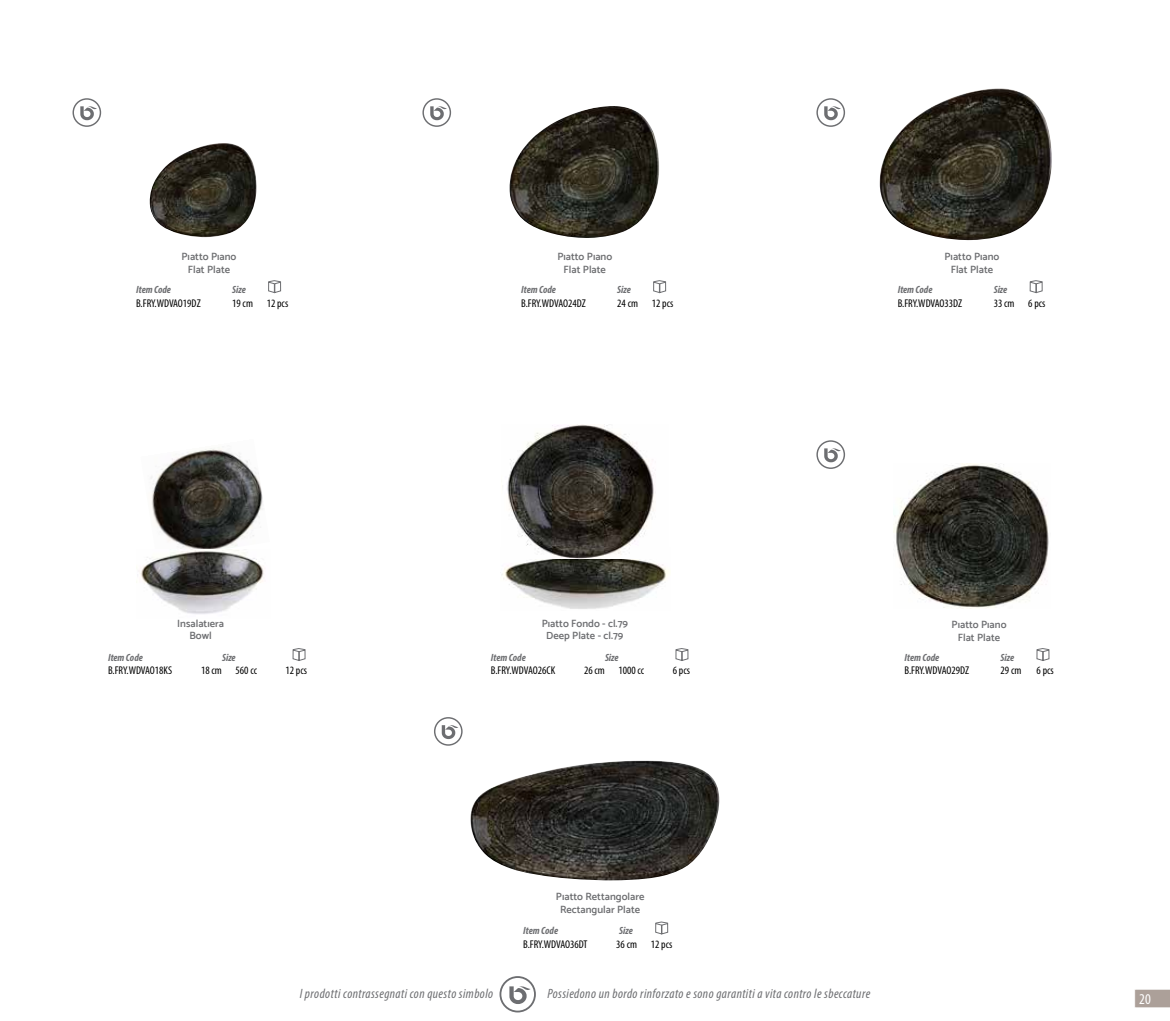
<style>
.page{position:relative;width:1170px;height:1021px;background:#fff}
.page>*{position:absolute;margin:0;border:0;box-sizing:border-box;transform-origin:0 0}
.t1{font:condensed 15px "Myriad Pro";color:#fff}
.t2{font:italic condensed 13.5px "Myriad Pro";letter-spacing:.03em;color:#6d6e71}
.t3{font:condensed 11.25px "Myriad Pro";color:#000}
.t4{font:600 10.5px/12.6px "Catamaran";color:#6d6e71;text-align:center}
.t5{font:italic 700 condensed 10.5px "Myriad Pro";color:#6d6e71}
</style>
<div class="page">
<hr style="left:0;top:942px;width:1px;height:34px;background:#aca099">
<img style="left:500px;top:558px;width:169px;height:51px">
<img style="left:149px;top:143px;width:108px;height:94px">
<img style="left:509px;top:106px;width:150px;height:132px">
<img style="left:879px;top:88px;width:173px;height:152px">
<img style="left:470px;top:760px;width:249px;height:120px">
<img style="left:893px;top:463px;width:156px;height:145px">
<img style="left:150px;top:448px;width:113px;height:102px">
<img style="left:137px;top:550px;width:127px;height:64px">
<img style="left:507px;top:424px;width:147px;height:134px">
<svg style="left:1134px;top:989px;width:35px;height:19px"></svg>
<div style="left:434px;top:717px;width:28px;height:28px;border:1px solid #6d6e71;border-radius:50%"></div>
<svg style="left:441px;top:725px;width:17px;height:14px"></svg>
<div style="left:72px;top:98px;width:29px;height:29px;border:1px solid #6d6e71;border-radius:50%"></div>
<svg style="left:80px;top:106px;width:17px;height:14px"></svg>
<div style="left:422px;top:98px;width:29px;height:29px;border:1px solid #6d6e71;border-radius:50%"></div>
<svg style="left:430px;top:106px;width:17px;height:14px"></svg>
<div style="left:816px;top:98px;width:29px;height:29px;border:1px solid #6d6e71;border-radius:50%"></div>
<svg style="left:824px;top:106px;width:16px;height:14px"></svg>
<div style="left:816px;top:440px;width:29px;height:29px;border:1px solid #6d6e71;border-radius:50%"></div>
<svg style="left:824px;top:448px;width:16px;height:14px"></svg>
<svg style="left:655px;top:921px;width:13px;height:13px"></svg>
<svg style="left:268px;top:280px;width:13px;height:13px"></svg>
<svg style="left:653px;top:280px;width:13px;height:13px"></svg>
<svg style="left:1029px;top:280px;width:14px;height:13px"></svg>
<svg style="left:1036px;top:648px;width:13px;height:13px"></svg>
<svg style="left:292px;top:648px;width:14px;height:13px"></svg>
<svg style="left:675px;top:648px;width:14px;height:13px"></svg>
<div style="left:499px;top:976px;width:37px;height:36px;border:2px solid #6d6e71;border-radius:50%"></div>
<svg style="left:509px;top:986px;width:21px;height:18px"></svg>
<p class="t4" style="left:181px;top:250px;width:56px">Pıatto Pıano<br>Flat Plate</p>
<p class="t5" style="left:136px;top:283px;width:36px">Item Code</p>
<p class="t5" style="left:232px;top:283px;width:15px">Size</p>
<p class="t3" style="left:136px;top:296px;width:66px">B.FRY.WDVAO19DZ</p>
<p class="t3" style="left:232px;top:296px;width:58px">19 cm 12 pcs</p>
<p class="t4" style="left:557px;top:250px;width:56px">Pıatto Pıano<br>Flat Plate</p>
<p class="t5" style="left:521px;top:283px;width:36px">Item Code</p>
<p class="t5" style="left:617px;top:283px;width:15px">Size</p>
<p class="t3" style="left:521px;top:296px;width:66px">B.FRY.WDVAO24DZ</p>
<p class="t3" style="left:617px;top:296px;width:58px">24 cm 12 pcs</p>
<p class="t4" style="left:944px;top:250px;width:56px">Pıatto Pıano<br>Flat Plate</p>
<p class="t5" style="left:897px;top:283px;width:36px">Item Code</p>
<p class="t5" style="left:993px;top:283px;width:15px">Size</p>
<p class="t3" style="left:897px;top:296px;width:66px">B.FRY.WDVAO33DZ</p>
<p class="t3" style="left:993px;top:296px;width:53px">33 cm 6 pcs</p>
<p class="t4" style="left:177px;top:617px;width:48px">Insalatıera<br>Bowl</p>
<p class="t5" style="left:108px;top:651px;width:36px">Item Code</p>
<p class="t5" style="left:222px;top:651px;width:15px">Size</p>
<p class="t3" style="left:108px;top:664px;width:66px">B.FRY.WDVAO18KS</p>
<p class="t3" style="left:201px;top:664px;width:57px">18 cm 560 cc</p>
<p class="t3" style="left:285px;top:664px;width:23px">12 pcs</p>
<p class="t4" style="left:541px;top:617px;width:88px">Pıatto Fondo - cl.79<br>Deep Plate - cl.79</p>
<p class="t4" style="left:951px;top:618px;width:56px">Pıatto Pıano<br>Flat Plate</p>
<p class="t5" style="left:491px;top:651px;width:36px">Item Code</p>
<p class="t5" style="left:605px;top:651px;width:15px">Size</p>
<p class="t3" style="left:491px;top:664px;width:66px">B.FRY.WDVAO26CK</p>
<p class="t3" style="left:584px;top:664px;width:62px">26 cm 1000 cc</p>
<p class="t3" style="left:672px;top:664px;width:19px">6 pcs</p>
<p class="t5" style="left:904px;top:651px;width:36px">Item Code</p>
<p class="t5" style="left:1000px;top:651px;width:15px">Size</p>
<p class="t3" style="left:904px;top:664px;width:66px">B.FRY.WDVAO29DZ</p>
<p class="t3" style="left:1000px;top:664px;width:22px">29 cm</p>
<p class="t3" style="left:1036px;top:664px;width:19px">6 pcs</p>
<p class="t4" style="left:556px;top:890px;width:90px">Pıatto Rettangolare<br>Rectangular Plate</p>
<p class="t5" style="left:523px;top:924px;width:36px">Item Code</p>
<p class="t5" style="left:619px;top:924px;width:15px">Size</p>
<p class="t3" style="left:523px;top:937px;width:66px">B.FRY.WDVAO36DT</p>
<p class="t3" style="left:616px;top:937px;width:58px">36 cm 12 pcs</p>
<p class="t2" style="left:300px;top:985px;width:195px">I prodotti contrassegnati con questo simbolo</p>
<p class="t2" style="left:547px;top:985px;width:324px">Possiedono un bordo rinforzato e sono garantiti a vita contro le sbeccature</p>
<h1 class="t1" style="left:1139px;top:990px;width:13px">20</h1>
</div>
